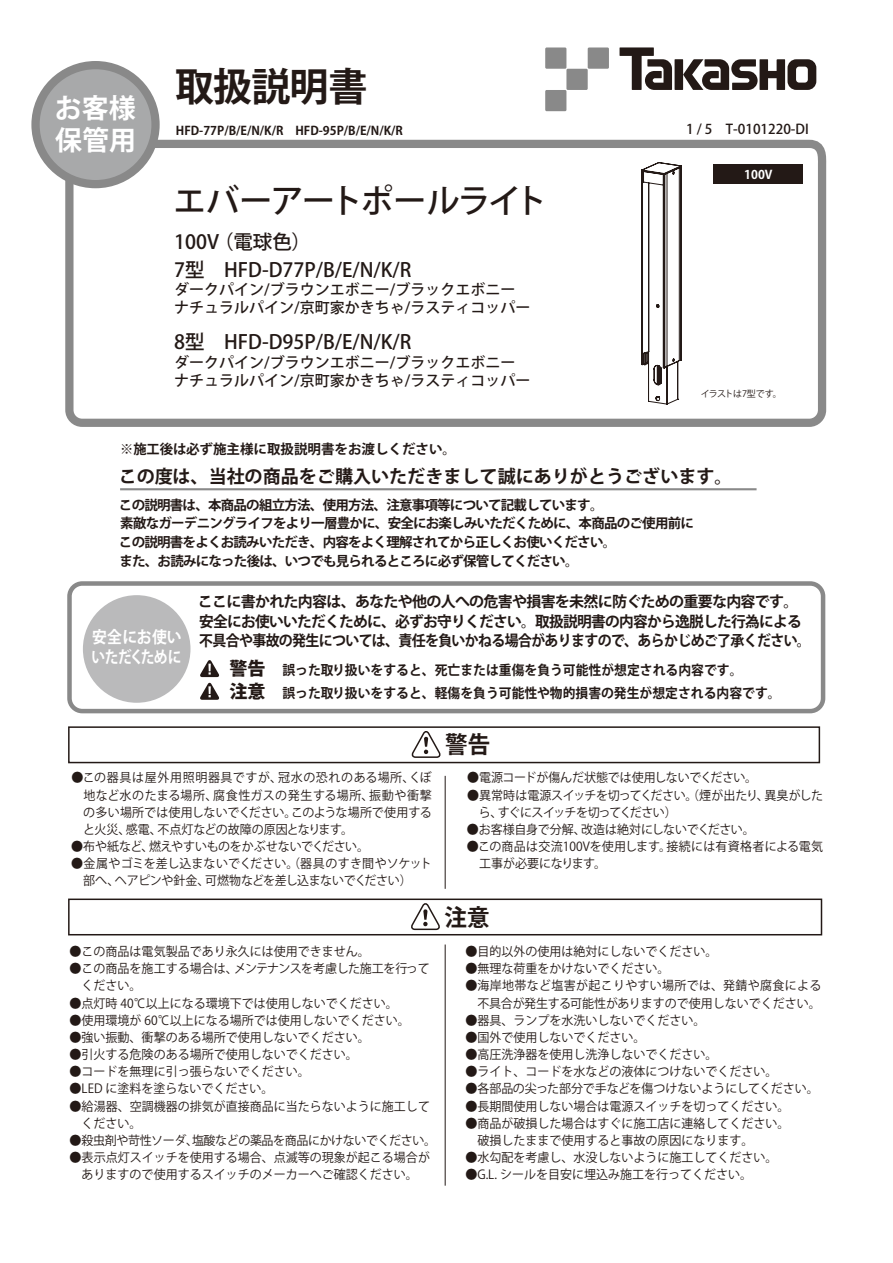
<style>
.page{position:relative;width:893px;height:1263px;background:#fff}
.page>*{position:absolute;margin:0;border:0;box-sizing:border-box;transform-origin:0 0}
.t1{font:700 39px "Koz Go Pro";letter-spacing:-.025em;color:#231916}
.t2{font:500 33px "Koz Go Pro";letter-spacing:-.055em;color:#231916}
.t3{font:700 27px "Koz Go Pro";color:#fff}
.t4{font:700 23.4px "Koz Go Pro";color:#231916;scale:.96 1}
.t5{font:500 19.5px "Koz Go Pro";color:#231916}
.t6{font:700 18px "Koz Go Pro";color:#231916}
.t7{font:800 18px/23.1px "Koz Go Pro";color:#231916}
.t8{font:700 16.5px "Koz Go Pro";letter-spacing:-.04em;color:#fff;scale:.83 1}
.t9{font:500 15px/18px "Koz Go Pro";color:#231916}
.t10{font:700 15px "Koz Go Pro";letter-spacing:-.05em;color:#231916}
.t11{font:700 15px "Koz Go Pro";letter-spacing:-.05em;color:#231916;scale:.93 1}
.t12{font:700 13.5px/18.9px "Koz Go Pro";letter-spacing:-.055em;color:#231916}
.t13{font:700 13.5px/22.6px "Koz Go Pro";color:#231916;scale:.95 1}
.t14{font:700 13.5px "Koz Go Pro";color:#231916}
.t15{font:500 13.5px "Koz Go Pro";color:#231916}
.t16{font:12.45px/17.2px "Koz Go Pro";color:#231916;scale:.96 1}
.t17{font:12.45px/17.2px "Koz Go Pro";letter-spacing:-.04em;color:#231916;scale:.96 1}
.t18{font:12.45px "Koz Go Pro";letter-spacing:-.035em;color:#231916;scale:.96 1}
.t19{font:12.45px "Koz Go Pro";letter-spacing:-.02em;color:#231916;scale:.96 1}
.t20{font:12.45px "Koz Go Pro";letter-spacing:-.025em;color:#231916;scale:.96 1}
.t21{font:700 12px "Koz Go Pro";color:#231916}
.t22{font:700 12px "Koz Go Pro";color:#fff}
.t23{font:9px "Koz Go Pr 6 N";letter-spacing:-.05em;color:#231916}
</style>
<div class="page">
<svg style="left:619px;top:47px;width:53px;height:43px"></svg>
<div style="left:675px;top:59px;width:8px;height:31px;background:#231916"></div>
<svg style="left:683px;top:59px;width:133px;height:31px"></svg>
<div style="left:545px;top:47px;width:21px;height:22px;background:#898989"></div>
<div style="left:566px;top:69px;width:22px;height:21px;background:#898989"></div>
<div style="left:588px;top:47px;width:21px;height:22px;background:#898989"></div>
<div style="left:545px;top:90px;width:21px;height:21px;background:#898989"></div>
<svg style="left:61px;top:138px;width:766px;height:289px"></svg>
<div style="left:36px;top:65px;width:120px;height:119px;background:#a8a9aa;border-radius:50%"></div>
<div style="left:31px;top:61px;width:129px;height:127px;border:8px solid #898989;border-radius:50%"></div>
<div style="left:83px;top:595px;width:107px;height:108px;background:#bababb;border-radius:50%"></div>
<svg style="left:200px;top:660px;width:20px;height:40px"></svg>
<div style="left:67px;top:581px;width:758px;height:132px;border:5px solid #898989;border-radius:13px"></div>
<hr style="left:120px;top:488px;width:637px;height:2px;background:#898989">
<div style="left:68px;top:726px;width:752px;height:37px;border:2px solid #231916"></div>
<svg style="left:412px;top:731px;width:29px;height:27px"></svg>
<div style="left:68px;top:898px;width:754px;height:37px;border:2px solid #231916"></div>
<svg style="left:411px;top:903px;width:29px;height:28px"></svg>
<hr style="left:445px;top:776px;width:1px;height:113px;background:#231916">
<hr style="left:445px;top:944px;width:1px;height:242px;background:#231916">
<div style="left:714px;top:164px;width:89px;height:20px;background:#231916"></div>
<svg style="left:641px;top:162px;width:41px;height:243px"></svg>
<h1 class="t1" style="left:55px;top:61px;width:314px"><sub>お客様</sub> 取扱説明書</h1>
<h3 class="t3" style="left:55px;top:123px;width:82px">保管用</h3>
<p class="t15" style="left:686px;top:120px;width:124px">1 / 5　T-0101220-DI</p>
<p class="t21" style="left:176px;top:123px;width:229px">HFD-77P/B/E/N/K/R　HFD-95P/B/E/N/K/R</p>
<h2 class="t2" style="left:173px;top:180px;width:376px">エバーアートポールライト</h2>
<h3 class="t5" style="left:174px;top:230px;width:138px">100V （電球色）</h3>
<p class="t9" style="left:174px;top:282px;width:358px">ダークパイン/ブラウンエボニー/ブラックエボニーナチュラルパイン/京町家かきちゃ/ラスティコッパー</p>
<h3 class="t5" style="left:174px;top:258px;width:238px">7型　HFD-D77P/B/E/N/K/R</h3>
<h3 class="t5" style="left:174px;top:330px;width:238px">8型　HFD-D95P/B/E/N/K/R</h3>
<p class="t9" style="left:174px;top:354px;width:358px">ダークパイン/ブラウンエボニー/ブラックエボニーナチュラルパイン/京町家かきちゃ/ラスティコッパー</p>
<p class="t14" style="left:120px;top:440px;width:337px">※施工後は必ず施主様に取扱説明書をお渡しください。</p>
<p class="t22" style="left:744px;top:167px;width:30px">100V</p>
<p class="t23" style="left:701px;top:389px;width:82px">イラストは7型です。</p>
<h3 class="t6" style="left:119px;top:465px;width:615px">この度は、当社の商品をご購入いただきまして誠にありがとうございます。</h3>
<p class="t12" style="left:119px;top:496px;width:576px">この説明書は、本商品の組立方法、使用方法、注意事項等について記載しています。<br>素敵なガーデニングライフをより一層豊かに、安全にお楽しみいただくために、本商品のご使用前にこの説明書をよくお読みいただき、内容をよく理解されてから正しくお使いください。<br>また、お読みになった後は、いつでも見られるところに必ず保管してください。</p>
<p class="t10" style="left:198px;top:592px;width:602px">ここに書かれた内容は、あなたや他の人への危害や損害を未然に防ぐための重要な内容です。</p>
<p class="t10" style="left:199px;top:611px;width:604px">安全にお使いいただくために、必ずお守りください。取扱説明書の内容から逸脱した行為による</p>
<p class="t11" style="left:92px;top:631px;width:774px"><sup>安全にお使い</sup> 不具合や事故の発生については、責任を負いかねる場合がありますので、あらかじめご了承ください。</p>
<h3 class="t8" style="left:92px;top:646px;width:110px">いただくために</h3>
<p class="t13" style="left:282px;top:660px;width:526px">誤った取り扱いをすると、死亡または重傷を負う可能性が想定される内容です。<br>誤った取り扱いをすると、軽傷を負う可能性や物的損害の発生が想定される内容です。</p>
<h3 class="t7" style="left:229px;top:658px;width:37px">警告注意</h3>
<p class="t16" style="left:83px;top:769px;width:364px;text-align:justify;text-indent:-12px">●この器具は屋外用照明器具ですが、冠水の恐れのある場所、くぼ地など水のたまる場所、腐食性ガスの発生する場所、振動や衝撃の多い場所では使用しないでください。このような場所で使用すると火災、感電、不点灯などの故障の原因となります。</p>
<p class="t19" style="left:71px;top:838px;width:312px">●布や紙など、燃えやすいものをかぶせないでください。</p>
<p class="t16" style="left:83px;top:855px;width:364px;text-indent:-12px">●金属やゴミを差し込まないでください。（器具のすき間やソケット部へ、ヘアピンや針金、可燃物などを差し込まないでください）</p>
<p class="t16" style="left:70px;top:943px;width:314px">●この商品は電気製品であり永久には使用できません。</p>
<p class="t16" style="left:82px;top:960px;width:364px;text-indent:-12px">●この商品を施工する場合は、メンテナンスを考慮した施工を行ってください。</p>
<p class="t16" style="left:70px;top:995px;width:343px">●点灯時 40℃以上になる環境下では使用しないでください。</p>
<p class="t16" style="left:70px;top:1012px;width:356px">●使用環境が 60℃以上になる場所では使用しないでください。</p>
<p class="t16" style="left:70px;top:1029px;width:314px">●強い振動、衝撃のある場所で使用しないでください。</p>
<p class="t16" style="left:70px;top:1046px;width:301px">●引火する危険のある場所で使用しないでください。</p>
<p class="t16" style="left:70px;top:1063px;width:251px">●コードを無理に引っ張らないでください。</p>
<p class="t16" style="left:70px;top:1080px;width:214px">●LED に塗料を塗らないでください。</p>
<p class="t16" style="left:82px;top:1098px;width:364px;text-indent:-12px">●給湯器、空調機器の排気が直接商品に当たらないように施工してください。</p>
<p class="t18" style="left:70px;top:1132px;width:383px">●殺虫剤や苛性ソーダ、塩酸などの薬品を商品にかけないでください。</p>
<p class="t16" style="left:70px;top:1149px;width:377px;text-align:center">●表示点灯スイッチを使用する場合、点滅等の現象が起こる場合がありますので使用するスイッチのメーカーへご確認ください。</p>
<h3 class="t4" style="left:445px;top:730px;width:48px">警告</h3>
<p class="t20" style="left:467px;top:770px;width:304px">●電源コードが傷んだ状態では使用しないでください。</p>
<p class="t17" style="left:479px;top:787px;width:360px;text-indent:-12px">●異常時は電源スイッチを切ってください。（煙が出たり、異臭がしたら、すぐにスイッチを切ってください）</p>
<p class="t16" style="left:467px;top:821px;width:301px">●お客様自身で分解、改造は絶対にしないでください。</p>
<p class="t16" style="left:479px;top:838px;width:360px;text-indent:-12px">●この商品は交流100Vを使用します。接続には有資格者による電気工事が必要になります。</p>
<h3 class="t4" style="left:444px;top:902px;width:48px">注意</h3>
<p class="t16" style="left:465px;top:943px;width:264px">●目的以外の使用は絶対にしないでください。</p>
<p class="t16" style="left:465px;top:960px;width:214px">●無理な荷重をかけないでください。</p>
<p class="t16" style="left:465px;top:977px;width:372px;text-align:right">●海岸地帯など塩害が起こりやすい場所では、発錆や腐食による不具合が発生する可能性がありますので使用しないでください。</p>
<p class="t16" style="left:465px;top:1012px;width:251px">●器具、ランプを水洗いしないでください。</p>
<p class="t16" style="left:465px;top:1029px;width:189px">●国外で使用しないでください。</p>
<p class="t16" style="left:465px;top:1046px;width:264px">●高圧洗浄器を使用し洗浄しないでください。</p>
<p class="t16" style="left:465px;top:1063px;width:327px">●ライト、コードを水などの液体につけないでください。</p>
<p class="t16" style="left:465px;top:1080px;width:369px">●各部品の尖った部分で手などを傷つけないようにしてください。</p>
<p class="t16" style="left:465px;top:1098px;width:339px">●長期間使用しない場合は電源スイッチを切ってください。</p>
<p class="t16" style="left:465px;top:1115px;width:339px">●商品が破損した場合はすぐに施工店に連絡してください。　破損したままで使用すると事故の原因になります。</p>
<p class="t16" style="left:465px;top:1149px;width:327px">●水勾配を考慮し、水没しないように施工してください。</p>
<p class="t16" style="left:465px;top:1166px;width:300px">●G.L. シールを目安に埋込み施工を行ってください。</p>
</div>
